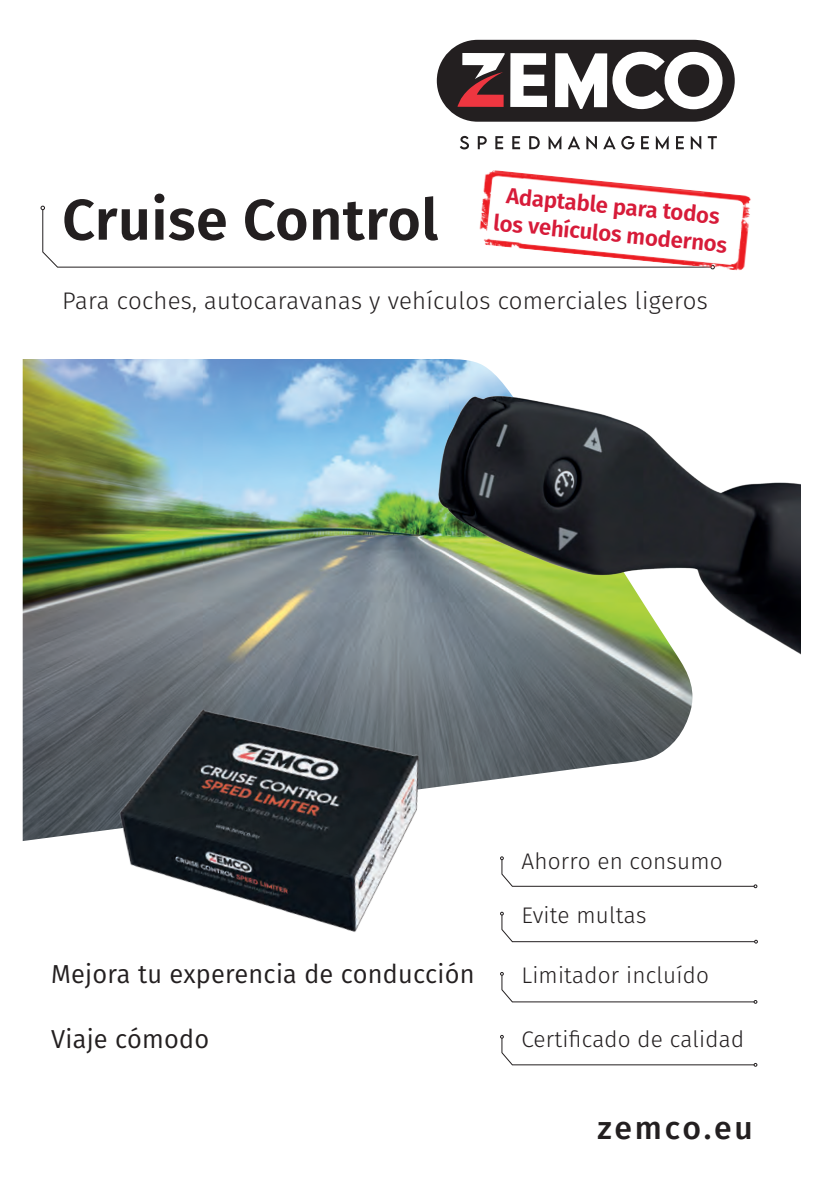
<style>
.page{position:relative;width:823px;height:1191px;background:#fff}
.page>*{position:absolute;margin:0;border:0;box-sizing:border-box;transform-origin:0 0}
.t1{font:600 57.4px "Fira Sans";letter-spacing:.01em;color:#231f20}
.t2{font:500 32px "Fira Sans";letter-spacing:.09em;color:#231f20}
.t3{font:26px "Fira Sans";letter-spacing:.01em;color:#231f20}
.t4{font:300 24px "Fira Sans";letter-spacing:.01em;color:#231f20}
.t5{font:300 22.6px "Fira Sans";letter-spacing:.01em;color:#231f20}
.t6{font:600 22.2px/27.8px "Fira Sans";color:#d71b39;text-align:center}
</style>
<div class="page">
<img style="left:23px;top:359px;width:670px;height:482px">
<svg style="left:42px;top:210px;width:418px;height:58px"></svg>
<svg style="left:41px;top:206px;width:4px;height:4px"></svg>
<svg style="left:501px;top:977px;width:255px;height:26px"></svg>
<svg style="left:500px;top:1035px;width:256px;height:31px"></svg>
<svg style="left:553px;top:939px;width:204px;height:4px"></svg>
<svg style="left:553px;top:884px;width:203px;height:4px"></svg>
<img style="left:397px;top:359px;width:402px;height:317px">
<img style="left:460px;top:170px;width:291px;height:101px">
<div style="left:436px;top:40px;width:298px;height:82px;background:#231f20;border-radius:41px"></div>
<svg style="left:460px;top:136px;width:8px;height:13px"></svg>
<svg style="left:477px;top:136px;width:9px;height:13px"></svg>
<svg style="left:495px;top:136px;width:8px;height:13px"></svg>
<svg style="left:512px;top:136px;width:8px;height:13px"></svg>
<svg style="left:529px;top:136px;width:10px;height:13px"></svg>
<svg style="left:548px;top:136px;width:13px;height:13px"></svg>
<svg style="left:567px;top:136px;width:12px;height:13px"></svg>
<svg style="left:586px;top:136px;width:10px;height:13px"></svg>
<svg style="left:603px;top:136px;width:12px;height:13px"></svg>
<svg style="left:621px;top:136px;width:13px;height:13px"></svg>
<svg style="left:641px;top:136px;width:7px;height:13px"></svg>
<svg style="left:655px;top:136px;width:13px;height:13px"></svg>
<svg style="left:676px;top:136px;width:7px;height:13px"></svg>
<svg style="left:690px;top:136px;width:11px;height:13px"></svg>
<svg style="left:707px;top:136px;width:9px;height:13px"></svg>
<svg style="left:510px;top:53px;width:36px;height:54px"></svg>
<svg style="left:555px;top:52px;width:167px;height:57px"></svg>
<svg style="left:457px;top:53px;width:47px;height:54px"></svg>
<img style="left:84px;top:656px;width:469px;height:321px">
<h1 class="t1" style="left:62px;top:173px;width:377px">Cruise Control</h1>
<p class="t6" style="left:498px;top:179px;width:236px;rotate:6deg">Adaptable para todos los vehículos modernos</p>
<p class="t4" style="left:62px;top:284px;width:646px">Para coches, autocaravanas y vehículos comerciales ligeros</p>
<p class="t5" style="left:521px;top:845px;width:203px">Ahorro en consumo</p>
<p class="t3" style="left:51px;top:954px;width:424px">Mejora tu experencia de conducción</p>
<p class="t3" style="left:51px;top:1019px;width:160px">Viaje cómodo</p>
<p class="t5" style="left:521px;top:899px;width:126px">Evite multas</p>
<p class="t5" style="left:521px;top:959px;width:189px">Limitador incluído</p>
<p class="t5" style="left:521px;top:1023px;width:224px">Certificado de calidad</p>
<h2 class="t2" style="left:597px;top:1101px;width:157px">zemco.eu</h2>
</div>
